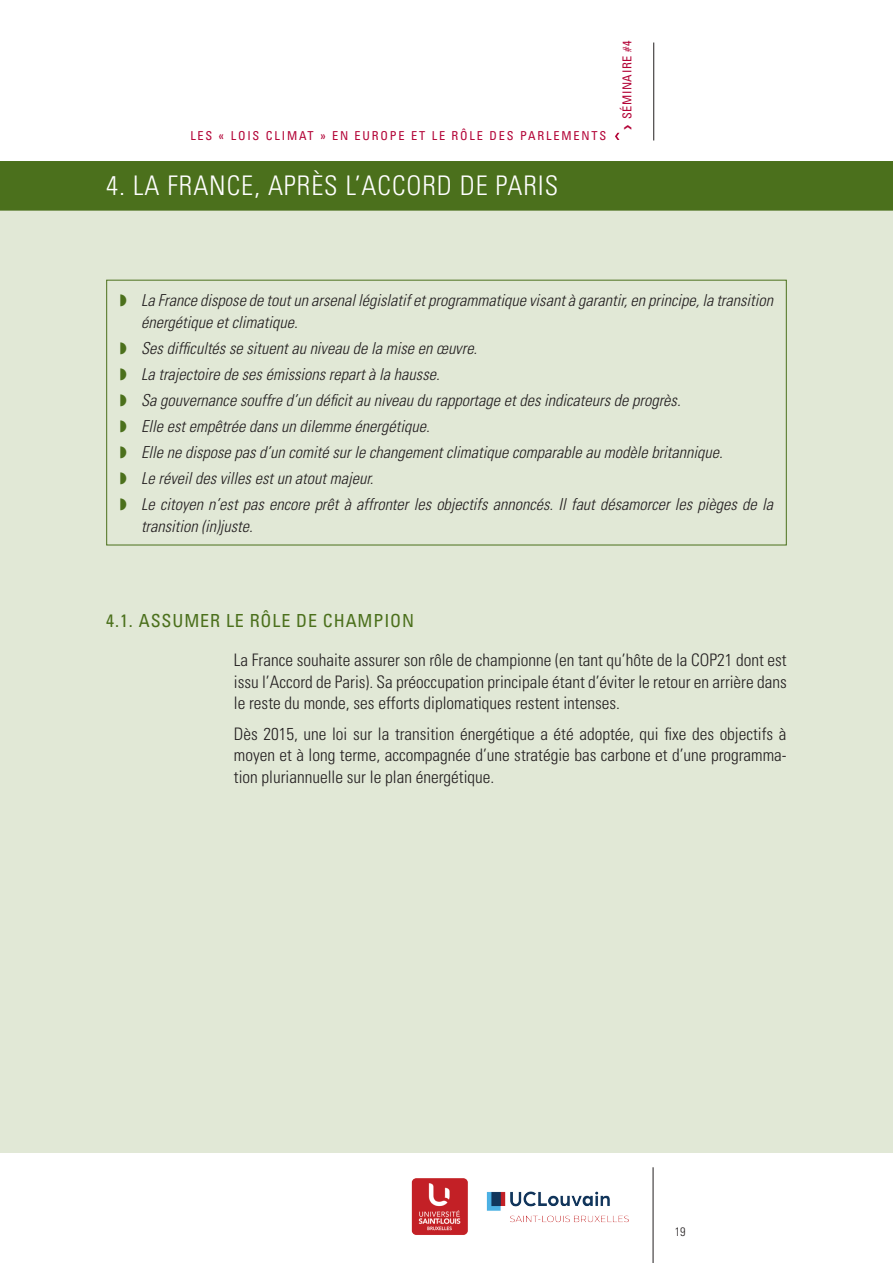
<style>
.page{position:relative;width:893px;height:1263px;background:#fff}
.page>*{position:absolute;margin:0;border:0;box-sizing:border-box;transform-origin:0 0}
.t1{font:300 condensed 27px "Univers";letter-spacing:.035em;color:#fff}
.t2{font:condensed 18px "Univers";letter-spacing:.05em;color:#4b701c}
.t3{font:300 condensed 17.25px/21.8px "Univers";color:#231f20;text-align:justify}
.t4{font:italic 300 condensed 16.5px/26px "Univers";color:#231f20}
.t5{font:condensed 12.3px "Univers";letter-spacing:.15em;color:#b30437}
.t6{font:condensed 12.3px "Univers";letter-spacing:.05em;color:#b30437}
.t7{font:300 condensed 12.15px "Univers";color:#231f20}
.s1{color:#4b701c}
</style>
<div class="page">
<hr style="left:653px;top:1167px;width:1px;height:96px;background:#231f20">
<hr style="left:653px;top:43px;width:1px;height:97px;background:#231f20">
<div style="left:0;top:162px;width:893px;height:990px;background:#e1e8d6"></div>
<img style="left:411px;top:1178px;width:218px;height:57px">
<div style="left:0;top:161px;width:893px;height:45px;background:#4b701c"></div>
<div style="left:0;top:166px;width:893px;height:45px;background:#4b701c"></div>
<svg style="left:615px;top:132px;width:5px;height:8px"></svg>
<p class="t5" style="left:190px;top:128px;width:417px">LES « LOIS CLIMAT » EN EUROPE ET LE RÔLE DES PARLEMENTS</p>
<h1 class="t1" style="left:106px;top:169px;width:453px">4. LA FRANCE, APRÈS L’ACCORD DE PARIS</h1>
<p class="t6" style="left:619px;top:119px;width:81px;rotate:-90deg">SÉMINAIRE #4</p>
<p class="t4" style="left:141px;top:289px;width:634px;line-height:21.8px;text-indent:-21px"><span class="s1">◗</span> La France dispose de tout un arsenal législatif et programmatique visant à garantir, en principe, la transition énergétique et climatique.</p>
<p class="t4" style="left:120px;top:335px;width:655px"><span class="s1">◗</span> Ses difficultés se situent au niveau de la mise en œuvre.<br><span class="s1">◗</span> La trajectoire de ses émissions repart à la hausse.<br><span class="s1">◗</span> Sa gouvernance souffre d’un déficit au niveau du rapportage et des indicateurs de progrès.<br><span class="s1">◗</span> Elle est empêtrée dans un dilemme énergétique.<br><span class="s1">◗</span> Elle ne dispose pas d’un comité sur le changement climatique comparable au modèle britannique.<br><span class="s1">◗</span> Le réveil des villes est un atout majeur.<br><span class="s1">◗</span> Le citoyen n’est pas encore prêt à affronter les objectifs annoncés. Il faut désamorcer les pièges de la</p>
<p class="t4" style="left:141px;top:513px;width:113px">transition (in)juste.</p>
<p class="t2" style="left:106px;top:609px;width:309px">4.1. ASSUMER LE RÔLE DE CHAMPION</p>
<p class="t3" style="left:234px;top:649px;width:554px">La France souhaite assurer son rôle de championne (en tant qu’hôte de la COP21 dont est issu l’Accord de Paris). Sa préoccupation principale étant d’éviter le retour en arrière dans le reste du monde, ses efforts diplomatiques restent intenses.</p>
<p class="t3" style="left:234px;top:722px;width:554px">Dès 2015, une loi sur la transition énergétique a été adoptée, qui fixe des objectifs à moyen et à long terme, accompagnée d’une stratégie bas carbone et d’une programma&shy;tion pluriannuelle sur le plan énergétique.</p>
<p class="t7" style="left:675px;top:1225px;width:12px">19</p>
</div>
